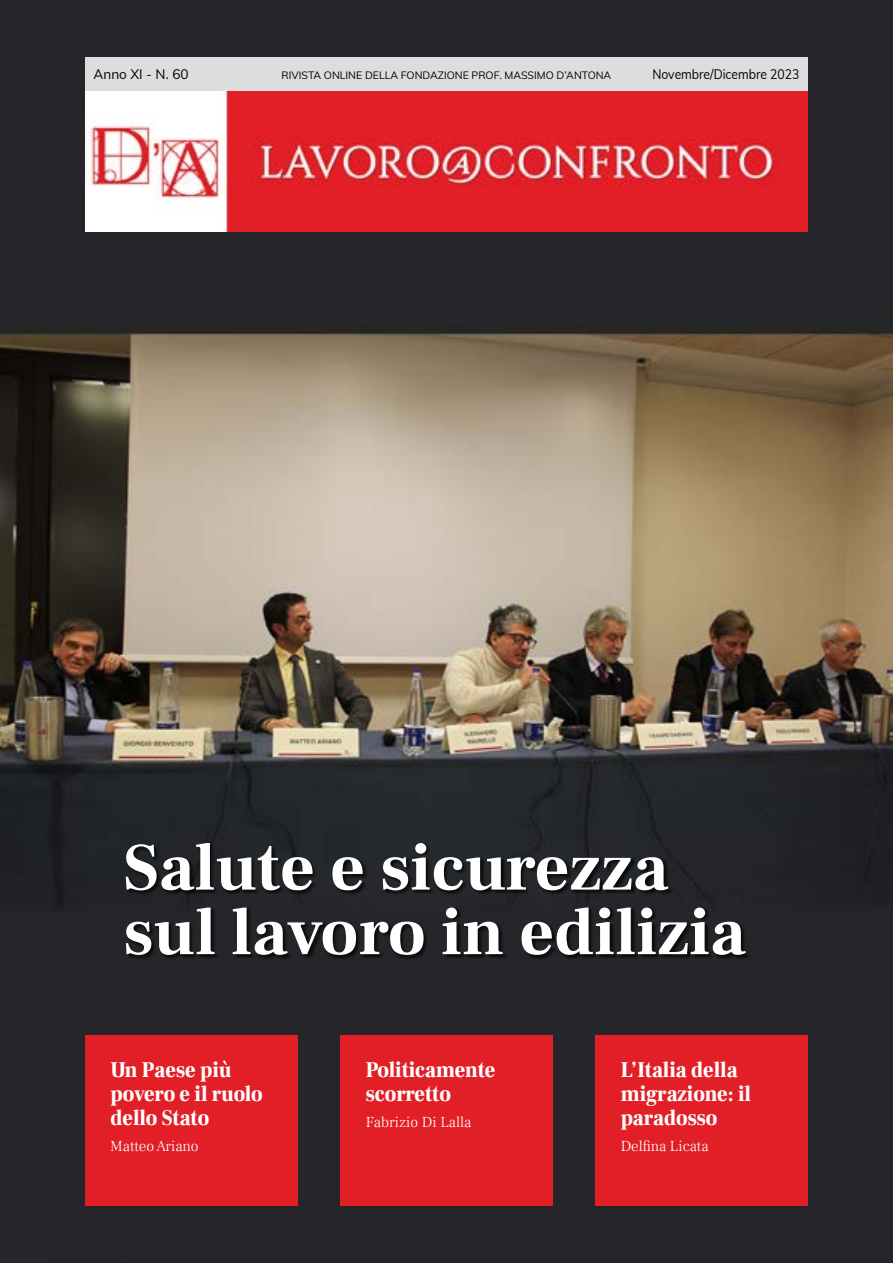
<style>
.page{position:relative;width:893px;height:1263px;background:#fff}
.page>*{position:absolute;margin:0;border:0;box-sizing:border-box;transform-origin:0 0}
.t1{font:700 67.5px/64.5px "Frank Ruhl Libre";color:#fff}
.t2{font:900 22.5px/24px "Frank Ruhl Libre";color:#fff;scale:.9 1}
.t3{font:300 15px "Frank Ruhl Libre";color:#fff}
.t4{font:13.5px "Muli";color:#000;scale:.9 1}
.t5{font:13.5px "Muli";color:#000}
.t6{font:10.5px "Muli";color:#000}
</style>
<div class="page">
<img style="left:0;top:0;width:893px;height:1263px">
<div style="left:85px;top:57px;width:723px;height:34px;background:#dcddde"></div>
<img style="left:85px;top:91px;width:723px;height:141px">
<div style="left:85px;top:1035px;width:213px;height:170px;background:#e21f27"></div>
<div style="left:595px;top:1035px;width:213px;height:170px;background:#e21f27"></div>
<div style="left:340px;top:1035px;width:213px;height:170px;background:#e21f27"></div>
<div style="left:126px;top:843px;width:624px;height:117px;background:#000;opacity:.75"></div>
<p class="t5" style="left:94px;top:64px;width:96px">Anno XI - N. 60</p>
<p class="t6" style="left:282px;top:67px;width:331px">RIVISTA ONLINE DELLA FONDAZIONE PROF. MASSIMO D’ANTONA</p>
<p class="t4" style="left:652px;top:64px;width:165px">Novembre/Dicembre 2023</p>
<h1 class="t1" style="left:123px;top:836px;width:624px">Salute e sicurezza sul lavoro in edilizia</h1>
<p class="t2" style="left:111px;top:1058px;width:171px">Un Paese più povero e il ruolo dello Stato</p>
<p class="t3" style="left:111px;top:1137px;width:90px">Matteo Ariano</p>
<p class="t2" style="left:366px;top:1058px;width:146px">Politicamente scorretto</p>
<p class="t3" style="left:366px;top:1113px;width:107px">Fabrizio Di Lalla</p>
<p class="t2" style="left:621px;top:1058px;width:146px">L’Italia della migrazione: il paradosso</p>
<p class="t3" style="left:621px;top:1137px;width:89px">Delfina Licata</p>
</div>
